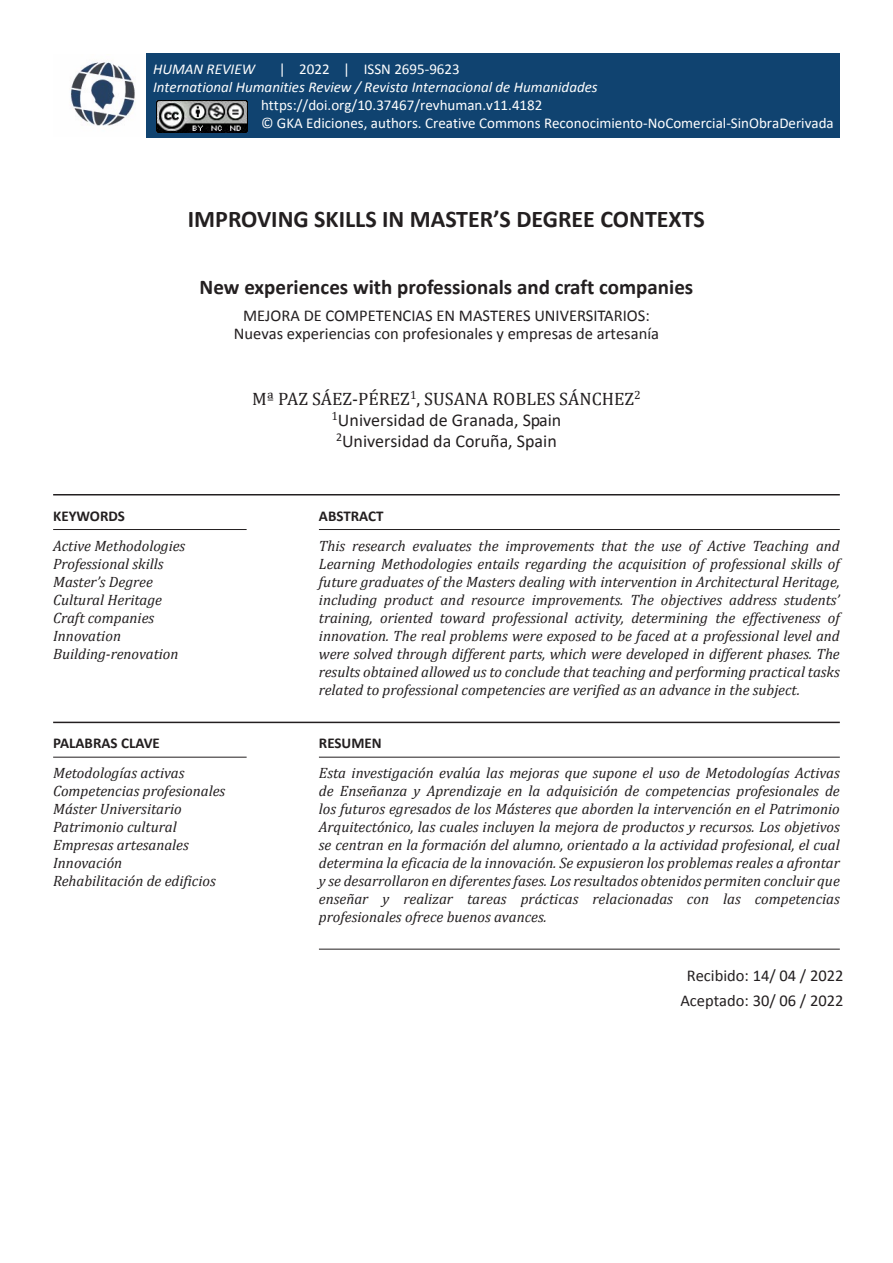
<style>
.page{position:relative;width:893px;height:1263px;background:#fff}
.page>*{position:absolute;margin:0;border:0;box-sizing:border-box;transform-origin:0 0}
.Autor{font:700 24px "Calibri";color:#231f20}
.Autor-2{font:700 21px "Calibri";color:#231f20}
.Autor-3{font:18px/20.7px "Calibri";color:#231f20;text-align:center}
.Autor-4{font:16.5px/18px "Calibri";color:#231f20;text-align:center}
.DATE-HOME{font:16.5px/24.6px "Calibri";color:#231f20;text-align:center}
.CONTENT-HOME{font:italic 15px/18px "Cambria";color:#231f20;text-align:justify}
.t1{font:15px "Calibri";color:#fff}
.t2{font:italic 15px "Calibri";color:#fff}
.WORDS-HOME{font:700 15px "Calibri";color:#231f20}
.s1{font-family:"Cambria"}
</style>
<div class="page">
<hr style="left:53px;top:494px;width:787px;height:1px;background:#231f20">
<hr style="left:53px;top:722px;width:787px;height:1px;background:#231f20">
<hr style="left:53px;top:529px;width:194px;height:1px;background:#231f20">
<hr style="left:53px;top:757px;width:194px;height:1px;background:#231f20">
<hr style="left:319px;top:529px;width:521px;height:1px;background:#231f20">
<hr style="left:319px;top:757px;width:521px;height:1px;background:#231f20">
<hr style="left:319px;top:949px;width:521px;height:1px;background:#231f20">
<img style="left:70px;top:62px;width:66px;height:64px">
<div style="left:146px;top:53px;width:694px;height:85px;background:#104370"></div>
<img style="left:157px;top:100px;width:90px;height:32px">
<p class="t2" style="left:153px;top:60px;width:103px">HUMAN REVIEW</p>
<p class="t1" style="left:279px;top:60px;width:182px">| 2022 | ISSN 2695-9623</p>
<p class="t2" style="left:153px;top:78px;width:446px">International Humanities Review / Revista Internacional de Humanidades</p>
<p class="t1" style="left:261px;top:96px;width:283px">https://doi.org/10.37467/revhuman.v11.4182</p>
<p class="t1" style="left:261px;top:113px;width:574px">© GKA Ediciones, authors. Creative Commons Reconocimiento-NoComercial-SinObraDerivada</p>
<p class="Autor" style="left:188px;top:202px;width:519px">IMPROVING SKILLS IN MASTER’S DEGREE CONTEXTS</p>
<p class="Autor-2" style="left:200px;top:272px;width:495px">New experiences with professionals and craft companies</p>
<p class="Autor-4" style="left:234px;top:306px;width:427px">MEJORA DE COMPETENCIAS EN MASTERES UNIVERSITARIOS:<br>Nuevas experiencias con profesionales y empresas de artesanía</p>
<p class="WORDS-HOME" style="left:53px;top:505px;width:73px">KEYWORDS</p>
<p class="CONTENT-HOME" style="left:53px;top:536px;width:134px">Active Methodologies</p>
<p class="CONTENT-HOME" style="left:53px;top:554px;width:112px">Professional skills</p>
<p class="CONTENT-HOME" style="left:53px;top:572px;width:101px">Master’s Degree</p>
<p class="CONTENT-HOME" style="left:53px;top:590px;width:110px">Cultural Heritage</p>
<p class="CONTENT-HOME" style="left:53px;top:608px;width:103px">Craft companies</p>
<p class="CONTENT-HOME" style="left:53px;top:626px;width:69px">Innovation</p>
<p class="CONTENT-HOME" style="left:53px;top:644px;width:127px">Building-renovation</p>
<p class="WORDS-HOME" style="left:53px;top:733px;width:108px">PALABRAS CLAVE</p>
<p class="CONTENT-HOME" style="left:53px;top:763px;width:133px">Metodologías activas</p>
<p class="CONTENT-HOME" style="left:53px;top:781px;width:174px">Competencias profesionales</p>
<p class="CONTENT-HOME" style="left:53px;top:799px;width:130px">Máster Universitario</p>
<p class="CONTENT-HOME" style="left:53px;top:817px;width:125px">Patrimonio cultural</p>
<p class="CONTENT-HOME" style="left:53px;top:835px;width:137px">Empresas artesanales</p>
<p class="CONTENT-HOME" style="left:53px;top:853px;width:71px">Innovación</p>
<p class="CONTENT-HOME" style="left:53px;top:871px;width:164px">Rehabilitación de edificios</p>
<p class="Autor-3" style="left:252px;top:388px;width:390px"><span class="s1">Mª PAZ SÁEZ-PÉREZ</span><sup>1</sup><span class="s1">, SUSANA ROBLES SÁNCHEZ</span><sup>2<br>1</sup>Universidad de Granada, Spain<br><sup>2</sup>Universidad da Coruña, Spain</p>
<p class="WORDS-HOME" style="left:319px;top:505px;width:66px">ABSTRACT</p>
<p class="CONTENT-HOME" style="left:319px;top:536px;width:522px">This research evaluates the improvements that the use of Active Teaching and Learning Methodologies entails regarding the acquisition of professional skills of future graduates of the Masters dealing with intervention in Architectural Heritage, including product and resource improvements. The objectives address students’ training, oriented toward professional activity, determining the effectiveness of innovation. The real problems were exposed to be faced at a professional level and were solved through different parts, which were developed in different phases. The results obtained allowed us to conclude that teaching and performing practical tasks related to professional competencies are verified as an advance in the subject.</p>
<p class="WORDS-HOME" style="left:319px;top:733px;width:64px">RESUMEN</p>
<p class="CONTENT-HOME" style="left:319px;top:763px;width:522px">Esta investigación evalúa las mejoras que supone el uso de Metodologías Activas de Enseñanza y Aprendizaje en la adquisición de competencias profesionales de los futuros egresados de los Másteres que aborden la intervención en el Patrimonio Arquitectónico, las cuales incluyen la mejora de productos y recursos. Los objetivos se centran en la formación del alumno, orientado a la actividad profesional, el cual determina la eficacia de la innovación. Se expusieron los problemas reales a afrontar y se desarrollaron en diferentes fases. Los resultados obtenidos permiten concluir que enseñar y realizar tareas prácticas relacionadas con las competencias profesionales ofrece buenos avances.</p>
<p class="DATE-HOME" style="left:680px;top:963px;width:165px">Recibido: 14/ 04 / 2022<br>Aceptado: 30/ 06 / 2022</p>
</div>
